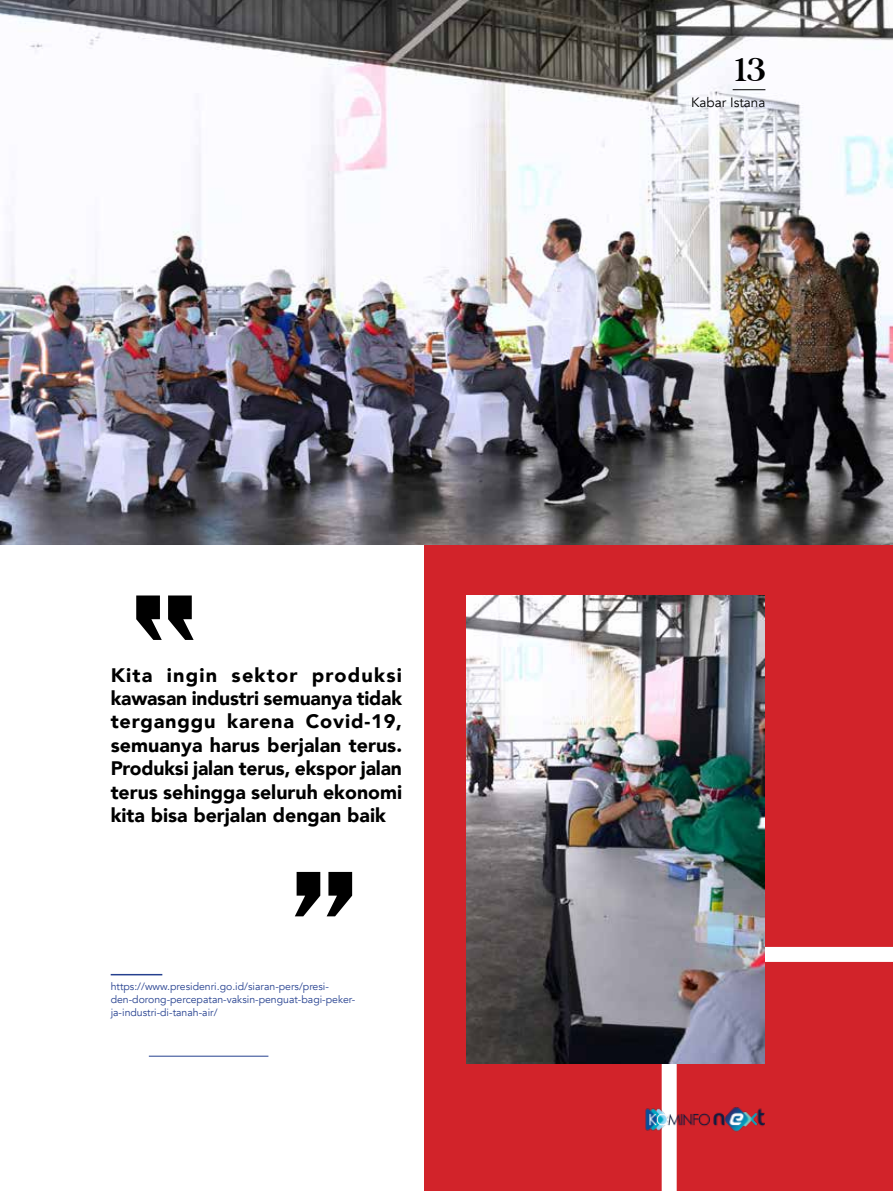
<style>
.page{position:relative;width:893px;height:1191px;background:#fff}
.page>*{position:absolute;margin:0;border:0;box-sizing:border-box;transform-origin:0 0}
.t1{font:37.5px "Chapaza";color:#000}
.t2{font:900 19.5px/23.4px "Avenir";color:#000;text-align:justify}
.t3{font:13.5px "Avenir";color:#000}
.t4{font:10.5px/12.6px "Avenir";color:#25408f}
</style>
<div class="page">
<div style="left:425px;top:538px;width:468px;height:653px;background:#d2232a"></div>
<svg style="left:662px;top:947px;width:231px;height:244px"></svg>
<img style="left:0;top:0;width:893px;height:544px">
<img style="left:467px;top:595px;width:297px;height:468px">
<svg style="left:136px;top:595px;width:26px;height:45px"></svg>
<svg style="left:168px;top:595px;width:26px;height:45px"></svg>
<svg style="left:327px;top:872px;width:25px;height:44px"></svg>
<svg style="left:295px;top:872px;width:25px;height:44px"></svg>
<hr style="left:111px;top:974px;width:51px;height:1px;background:#25408f">
<hr style="left:149px;top:1055px;width:119px;height:1px;background:#25408f">
<hr style="left:733px;top:89px;width:32px;height:1px;background:#000">
<p class="t2" style="left:111px;top:662px;width:293px">Kita ingin sektor produksi kawasan industri semuanya tidak terganggu karena Covid-19, semuanya harus berjalan terus.<br>Produksi jalan terus, ekspor jalan terus sehingga seluruh ekonomi kita bisa berjalan dengan baik</p>
<p class="t4" style="left:111px;top:980px;width:246px">https://www.presidenri.go.id/siaran-pers/presi&shy;den-dorong-percepatan-vaksin-penguat-bagi-peker&shy;ja-industri-di-tanah-air/</p>
<h1 class="t1" style="left:735px;top:46px;width:32px">13</h1>
<p class="t3" style="left:691px;top:95px;width:76px">Kabar Istana</p>
</div>
